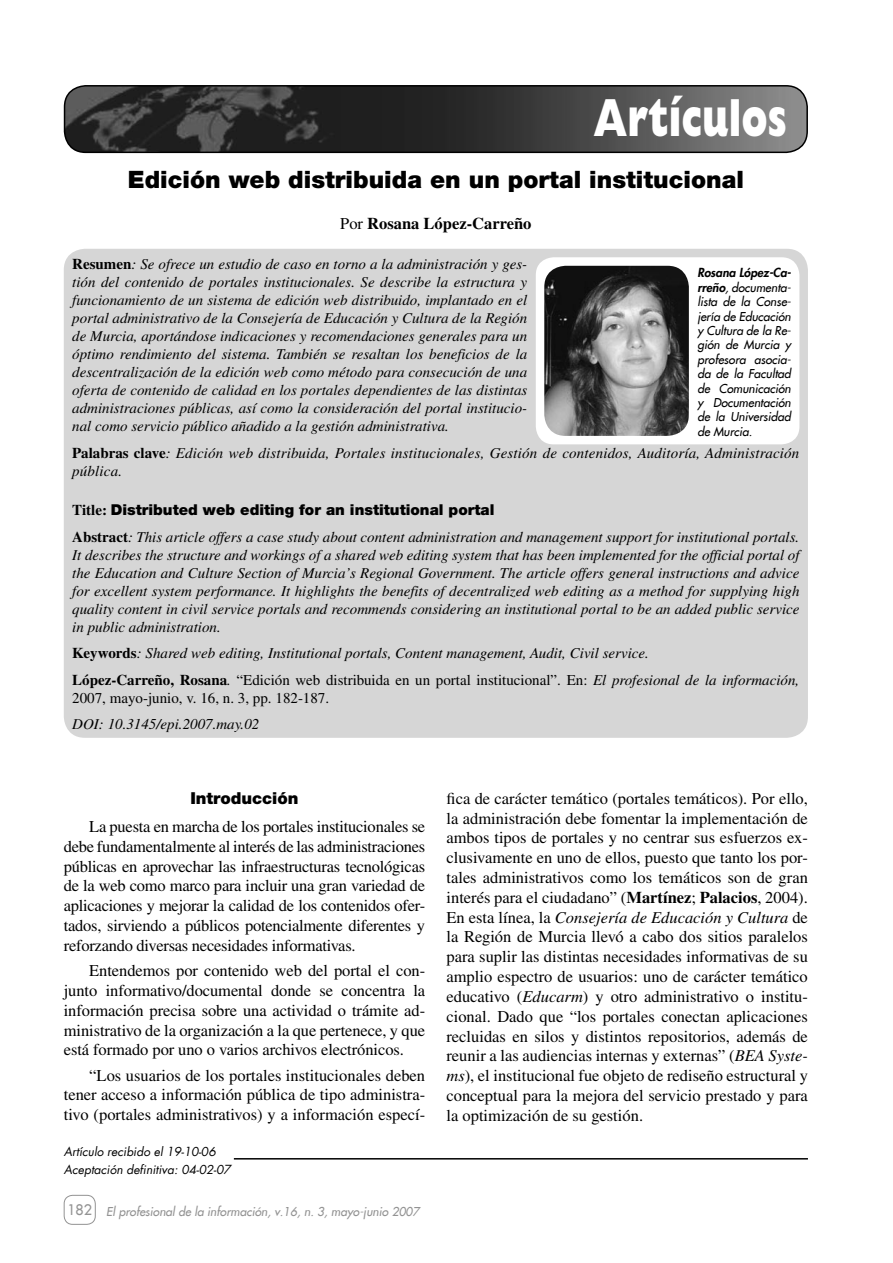
<style>
.page{position:relative;width:893px;height:1263px;background:#fff}
.page>*{position:absolute;margin:0;border:0;box-sizing:border-box;transform-origin:0 0}
.t1{font:800 54px "Gill Sans";color:#fff;scale:.7 1}
.t2{font:900 24px "Helvetica Neue";color:#000}
.t3{font:16.5px/19.8px "Times";letter-spacing:-.005em;color:#000;text-align:justify}
.t4{font:700 16.5px "Times";color:#000}
.t5{font:900 16.5px "Helvetica Neue";color:#000}
.t6{font:italic 15px/18px "Times";color:#000;text-align:justify}
.t7{font:900 15px "Helvetica Neue";color:#000}
.t8{font:15px "Times";color:#000}
.t9{font:14.25px "Futura";color:#939393}
.t10{font:italic 12px/14.4px "Futura";color:#000;text-align:justify}
.t11{font:italic 12px/17.7px "Futura";color:#000}
.t12{font:italic 12px "Futura";color:#939393}
.s1{font-weight:400}
.s2{font-weight:700;font-style:normal}
.s3{font-family:"Times";font-weight:700}
.s4{font-style:normal}
.s5{font-weight:800}
.s6{font-weight:700}
.s7{font-style:italic}
</style>
<div class="page">
<svg style="left:63px;top:1194px;width:33px;height:30px"></svg>
<svg style="left:63px;top:85px;width:745px;height:67px;background:#414141"></svg>
<div style="left:64px;top:249px;width:744px;height:489px;background:#d6d6d6"></div>
<svg style="left:536px;top:257px;width:263px;height:187px"></svg>
<img style="left:544px;top:266px;width:145px;height:170px">
<hr style="left:234px;top:1158px;width:574px;height:1px;background:#000">
<h1 class="t1" style="left:594px;top:86px;width:277px">Artículos</h1>
<h2 class="t2" style="left:128px;top:165px;width:618px">Edición web distribuida en un portal institucional</h2>
<p class="t4" style="left:340px;top:214px;width:193px"><span class="s1">Por</span> Rosana López-Carreño</p>
<p class="t6" style="left:72px;top:255px;width:457px"><span class="s2">Resumen</span>: Se ofrece un estudio de caso en torno a la administración y ges&shy;tión del contenido de portales institucionales. Se describe la estructura y funcionamiento de un sistema de edición web distribuido, implantado en el portal administrativo de la Consejería de Educación y Cultura de la Región de Murcia, aportándose indicaciones y recomendaciones generales para un óptimo rendimiento del sistema. También se resaltan los beneficios de la descentralización de la edición web como método para consecución de una oferta de contenido de calidad en los portales dependientes de las distintas administraciones públicas, así como la consideración del portal institucio&shy;nal como servicio público añadido a la gestión administrativa.</p>
<p class="t6" style="left:72px;top:443px;width:729px"><span class="s2">Palabras clave</span>: Edición web distribuida, Portales institucionales, Gestión de contenidos, Auditoría, Administración pública.</p>
<p class="t7" style="left:72px;top:501px;width:424px"><span class="s3">Title:</span> Distributed web editing for an institutional portal</p>
<p class="t6" style="left:72px;top:528px;width:729px"><span class="s2">Abstract</span>: This article offers a case study about content administration and management support for institutional portals.<br>It describes the structure and workings of a shared web editing system that has been implemented for the official portal of the Education and Culture Section of Murcia’s Regional Government. The article offers general instructions and advice for excellent system performance. It highlights the benefits of decentralized web editing as a method for supplying high quality content in civil service portals and recommends considering an institutional portal to be an added public service in public administration.</p>
<p class="t6" style="left:72px;top:640px;width:729px;line-height:26.5px"><span class="s2">Keywords</span>: Shared web editing, Institutional portals, Content management, Audit, Civil service.<br><span class="s2">López-Carreño, Rosana</span>. <span class="s4">“Edición web distribuida en un portal institucional”. En:</span> El profesional de la información,</p>
<p class="t8" style="left:72px;top:689px;width:258px">2007, mayo-junio, v. 16, n. 3, pp. 182-187.</p>
<p class="t6" style="left:72px;top:715px;width:189px">DOI: 10.3145/epi.2007.may.02</p>
<p class="t10" style="left:697px;top:266px;width:95px"><span class="s5">Rosana López-Ca&shy;rreño</span>, documenta&shy;lista de la Conse&shy;jería de Educación y Cultura de la Re&shy;gión de Murcia y profesora asocia&shy;da de la Facultad de Comunicación y Documentación de la Universidad de Murcia.</p>
<p class="t5" style="left:190px;top:788px;width:110px">Introducción</p>
<p class="t3" style="left:64px;top:816px;width:363px;text-indent:26px">La puesta en marcha de los portales institucionales se debe fundamentalmente al interés de las administraciones públicas en aprovechar las infraestructuras tecnológicas de la web como marco para incluir una gran variedad de aplicaciones y mejorar la calidad de los contenidos ofer&shy;tados, sirviendo a públicos potencialmente diferentes y reforzando diversas necesidades informativas.</p>
<p class="t3" style="left:64px;top:960px;width:363px;text-indent:26px">Entendemos por contenido web del portal el con&shy;junto informativo/documental donde se concentra la información precisa sobre una actividad o trámite ad&shy;ministrativo de la organización a la que pertenece, y que está formado por uno o varios archivos electrónicos.</p>
<p class="t3" style="left:64px;top:1065px;width:363px;text-indent:26px">“Los usuarios de los portales institucionales deben tener acceso a información pública de tipo administra&shy;tivo (portales administrativos) y a información especí-</p>
<p class="t11" style="left:64px;top:1143px;width:168px">Artículo recibido el 19-10-06<br>Aceptación definitiva: 04-02-07</p>
<p class="t9" style="left:67px;top:1201px;width:26px">182</p>
<p class="t12" style="left:106px;top:1204px;width:315px">El profesional de la información, v.16, n. 3, mayo-junio 2007</p>
<p class="t3" style="left:446px;top:788px;width:363px">fica de carácter temático (portales temáticos). Por ello, la administración debe fomentar la implementación de ambos tipos de portales y no centrar sus esfuerzos ex&shy;clusivamente en uno de ellos, puesto que tanto los por&shy;tales administrativos como los temáticos son de gran interés para el ciudadano” (<span class="s6">Martínez</span>; <span class="s6">Palacios</span>, 2004).<br>En esta línea, la <span class="s7">Consejería de Educación y Cultura</span> de la Región de Murcia llevó a cabo dos sitios paralelos para suplir las distintas necesidades informativas de su amplio espectro de usuarios: uno de carácter temático educativo (<span class="s7">Educarm</span>) y otro administrativo o institu&shy;cional. Dado que “los portales conectan aplicaciones recluidas en silos y distintos repositorios, además de reunir a las audiencias internas y externas” (<span class="s7">BEA Syste&shy;ms</span>), el institucional fue objeto de rediseño estructural y conceptual para la mejora del servicio prestado y para la optimización de su gestión.</p>
</div>
